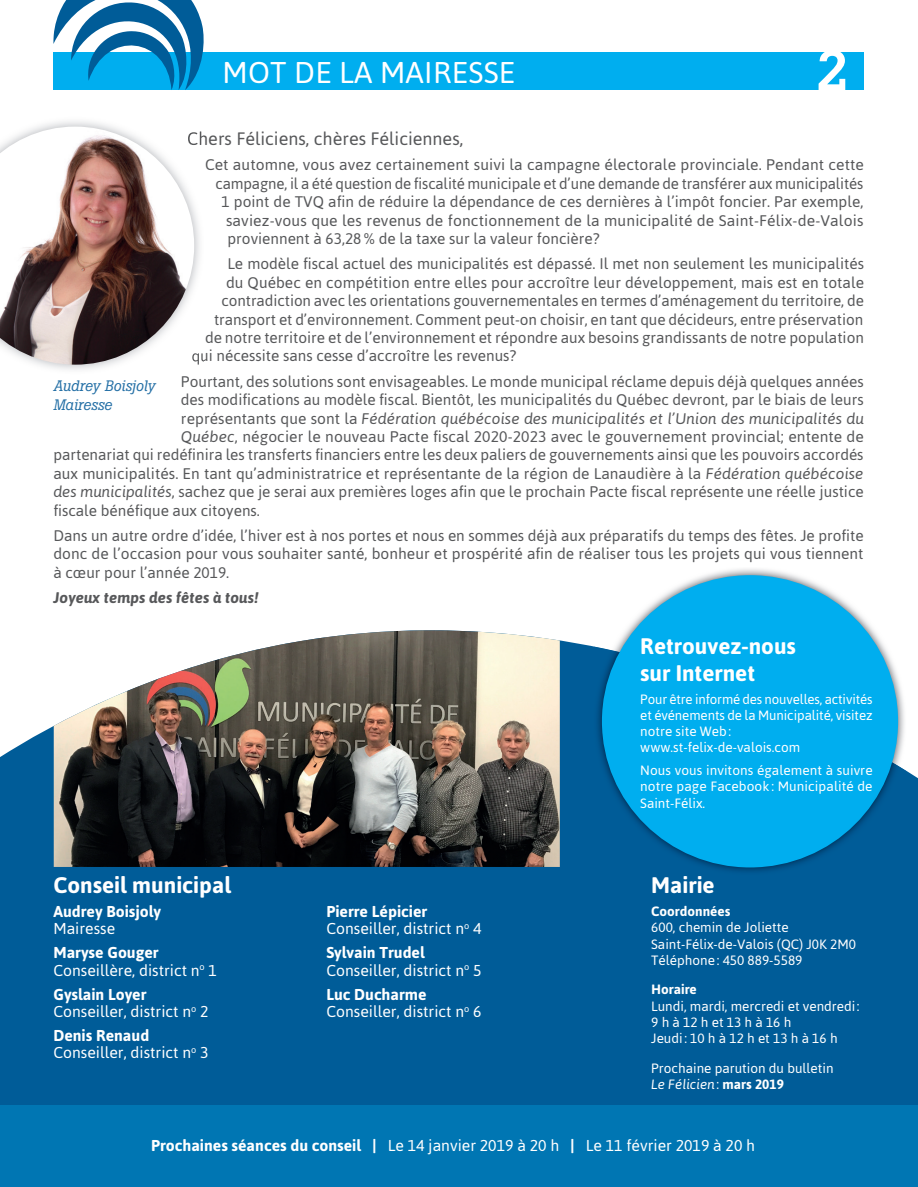
<style>
.page{position:relative;width:918px;height:1187px;background:#fff}
.page>*{position:absolute;margin:0;border:0;box-sizing:border-box;transform-origin:0 0}
.t1{font:500 55.5px "Boton";color:#fff}
.t2{font:30px "Asap";letter-spacing:.01em;color:#fff}
.t3{font:700 22.5px/27px "Asap";color:#fff}
.t4{font:18px "Asap";color:#57585a}
.t5{font:15.75px/17.2px "Asap";color:#fff}
.t6{font:700 15.75px "Asap";color:#fff}
.t7{font:15.3px/18.5px "Asap";color:#57585a;text-align:justify}
.t8{font:italic 15.3px "Asap";letter-spacing:.005em;color:#57585a}
.t9{font:italic 700 15.3px "Asap";color:#57585a}
.t10{font:italic 15px/19.5px "Boton";color:#2570a6}
.t11{font:13.5px/16.2px "Asap";color:#fff}
.t12{font:700 13.5px "Asap";color:#fff}
.s1{font-style:normal}
.s2{font-style:italic}
.s3{font-weight:700}
</style>
<div class="page">
<div style="left:0;top:640px;width:918px;height:545px;background:#005c98"></div>
<img style="left:54px;top:630px;width:506px;height:237px">
<div style="left:53px;top:52px;width:810px;height:38px;background:#00aeef"></div>
<svg style="left:53px;top:0;width:151px;height:90px"></svg>
<img style="left:594px;top:569px;width:312px;height:77px">
<img style="left:594px;top:646px;width:312px;height:229px">
<div style="left:602px;top:575px;width:296px;height:292px;background:#00aeef;border-radius:50%"></div>
<div style="left:0;top:1105px;width:917px;height:82px;background:#0076b3"></div>
<img style="left:194px;top:131px;width:10px;height:14px">
<img style="left:194px;top:353px;width:10px;height:12px">
<img style="left:0;top:127px;width:194px;height:238px">
<h2 class="t2" style="left:222px;top:53px;width:294px">MOT DE LA MAIRESSE</h2>
<h1 class="t1" style="left:816px;top:38px;width:35px">2</h1>
<p class="t4" style="left:187px;top:127px;width:278px">Chers Féliciens, chères Féliciennes,</p>
<p class="t7" style="left:205px;top:155px;width:660px">Cet automne, vous avez certainement suivi la campagne électorale provinciale. Pendant cette</p>
<p class="t7" style="left:215px;top:173px;width:649px">campagne, il a été question de fiscalité municipale et d’une demande de transférer aux municipalités</p>
<p class="t7" style="left:221px;top:192px;width:643px">1 point de TVQ afin de réduire la dépendance de ces dernières à l’impôt foncier. Par exemple,</p>
<p class="t7" style="left:226px;top:210px;width:639px">saviez-vous que les revenus de fonctionnement de la municipalité de Saint-Félix-de-Valois</p>
<p class="t7" style="left:227px;top:229px;width:374px">proviennent à 63,28 % de la taxe sur la valeur foncière?</p>
<p class="t7" style="left:227px;top:254px;width:638px">Le modèle fiscal actuel des municipalités est dépassé. Il met non seulement les municipalités</p>
<p class="t7" style="left:226px;top:272px;width:639px">du Québec en compétition entre elles pour accroître leur développement, mais est en totale</p>
<p class="t7" style="left:221px;top:291px;width:644px">contradiction avec les orientations gouvernementales en termes d’aménagement du territoire, de</p>
<p class="t7" style="left:214px;top:309px;width:651px">transport et d’environnement. Comment peut-on choisir, en tant que décideurs, entre préservation</p>
<p class="t7" style="left:205px;top:328px;width:660px">de notre territoire et de l’environnement et répondre aux besoins grandissants de notre population</p>
<p class="t7" style="left:191px;top:346px;width:326px">qui nécessite sans cesse d’accroître les revenus?</p>
<p class="t7" style="left:181px;top:371px;width:684px">Pourtant, des solutions sont envisageables. Le monde municipal réclame depuis déjà quelques années</p>
<p class="t7" style="left:181px;top:390px;width:684px">des modifications au modèle fiscal. Bientôt, les municipalités du Québec devront, par le biais de leurs</p>
<p class="t8" style="left:181px;top:408px;width:684px"><span class="s1">représentants que sont la</span> Fédération québécoise des municipalités et l’Union des municipalités du</p>
<p class="t7" style="left:181px;top:427px;width:684px"><span class="s2">Québec</span>, négocier le nouveau Pacte fiscal 2020-2023 avec le gouvernement provincial; entente de</p>
<p class="t7" style="left:53px;top:445px;width:811px">partenariat qui redéfinira les transferts financiers entre les deux paliers de gouvernements ainsi que les pouvoirs accordés</p>
<p class="t7" style="left:53px;top:464px;width:811px">aux municipalités. En tant qu’administratrice et représentante de la région de Lanaudière à la <span class="s2">Fédération québécoise</span></p>
<p class="t7" style="left:53px;top:482px;width:812px"><span class="s2">des municipalités</span>, sachez que je serai aux premières loges afin que le prochain Pacte fiscal représente une réelle justice</p>
<p class="t7" style="left:53px;top:501px;width:208px">fiscale bénéfique aux citoyens.</p>
<p class="t7" style="left:53px;top:526px;width:812px">Dans un autre ordre d’idée, l’hiver est à nos portes et nous en sommes déjà aux préparatifs du temps des fêtes. Je profite donc de l’occasion pour vous souhaiter santé, bonheur et prospérité afin de réaliser tous les projets qui vous tiennent à cœur pour l’année 2019.</p>
<p class="t9" style="left:53px;top:587px;width:207px">Joyeux temps des fêtes à tous!</p>
<p class="t10" style="left:53px;top:376px;width:103px">Audrey Boisjoly<br>Mairesse</p>
<h3 class="t3" style="left:53px;top:871px;width:179px">Conseil municipal</h3>
<p class="t6" style="left:53px;top:901px;width:109px">Audrey Boisjoly</p>
<p class="t5" style="left:53px;top:919px;width:63px">Mairesse</p>
<p class="t5" style="left:53px;top:943px;width:165px"><span class="s3">Maryse Gouger<br></span>Conseillère, district n<sup>o</sup> 1</p>
<p class="t5" style="left:53px;top:985px;width:157px"><span class="s3">Gyslain Loyer<br></span>Conseiller, district n<sup>o</sup> 2</p>
<p class="t5" style="left:53px;top:1026px;width:157px"><span class="s3">Denis Renaud<br></span>Conseiller, district n<sup>o</sup> 3</p>
<p class="t5" style="left:326px;top:902px;width:157px"><span class="s3">Pierre Lépicier<br></span>Conseiller, district n<sup>o</sup> 4</p>
<p class="t5" style="left:326px;top:943px;width:157px"><span class="s3">Sylvain Trudel<br></span>Conseiller, district n<sup>o</sup> 5</p>
<p class="t5" style="left:326px;top:985px;width:157px"><span class="s3">Luc Ducharme<br></span>Conseiller, district n<sup>o</sup> 6</p>
<h3 class="t3" style="left:640px;top:631px;width:157px">Retrouvez-nous sur Internet</h3>
<p class="t11" style="left:640px;top:690px;width:234px">Pour être informé des nouvelles, activités et événements de la Municipalité, visitez notre site Web : www.st-felix-de-valois.com</p>
<p class="t11" style="left:640px;top:762px;width:234px;text-align:justify">Nous vous invitons également à suivre notre page Facebook : Municipalité de Saint-Félix.</p>
<h3 class="t3" style="left:651px;top:871px;width:65px">Mairie</h3>
<p class="t12" style="left:651px;top:902px;width:81px">Coordonnées</p>
<p class="t11" style="left:651px;top:919px;width:206px">600, chemin de Joliette<br>Saint-Félix-de-Valois (QC) J0K 2M0<br>Téléphone : 450 889-5589</p>
<p class="t12" style="left:651px;top:981px;width:47px">Horaire</p>
<p class="t11" style="left:651px;top:997px;width:210px">Lundi, mardi, mercredi et vendredi :<br>9 h à 12 h et 13 h à 16 h<br>Jeudi : 10 h à 12 h et 13 h à 16 h</p>
<p class="t11" style="left:651px;top:1059px;width:184px">Prochaine parution du bulletin<br><span class="s2">Le Félicien</span> : <span class="s3">mars 2019</span></p>
<p class="t5" style="left:151px;top:1136px;width:605px"><span class="s3">Prochaines séances du conseil |</span> Le 14 janvier 2019 à 20 h <span class="s3">|</span> Le 11 février 2019 à 20 h</p>
</div>
